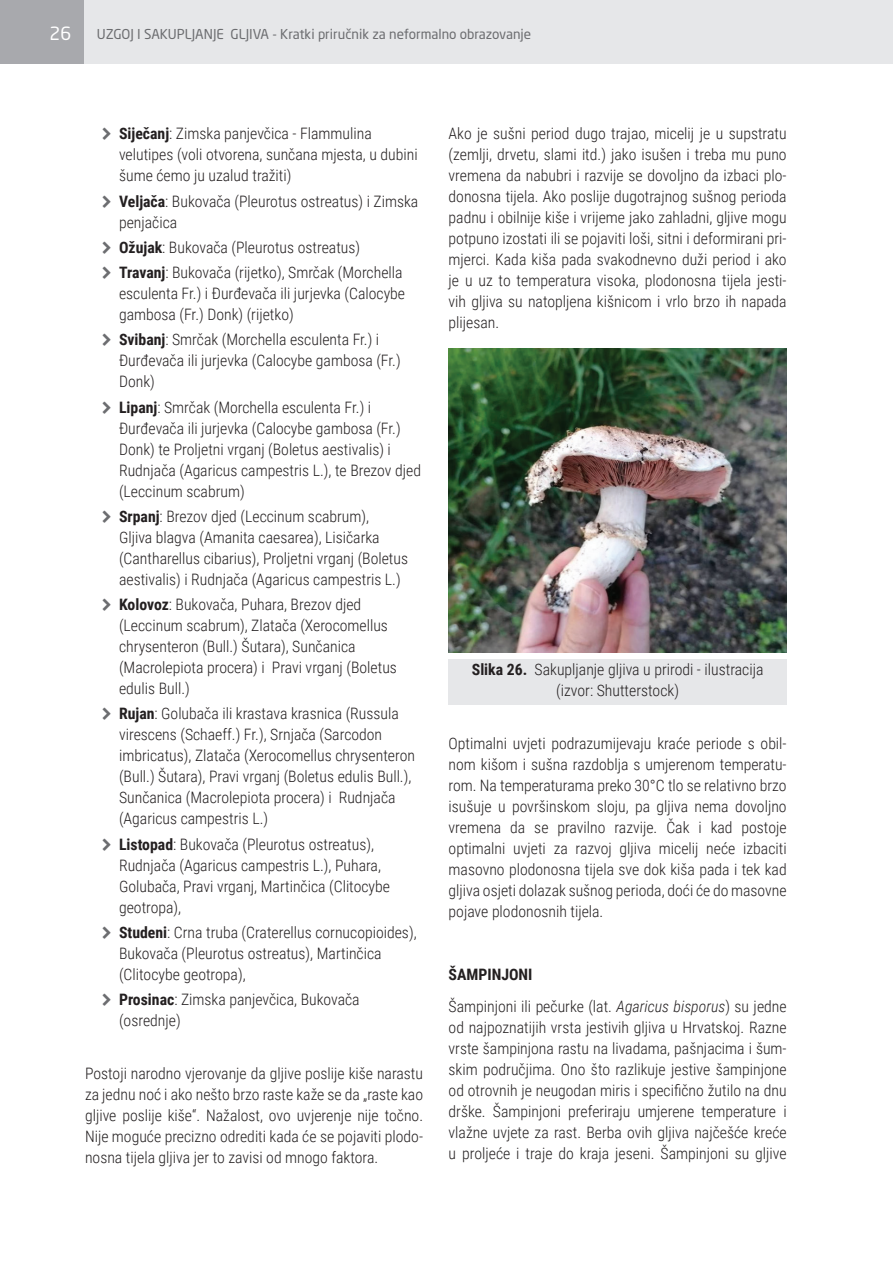
<style>
.page{position:relative;width:893px;height:1263px;background:#fff}
.page>*{position:absolute;margin:0;border:0;box-sizing:border-box;transform-origin:0 0}
.t1{font:18px "Neo Sans Pro";color:#fff}
.t2{font:300 15.75px/21px "Roboto Condensed";color:#231f20}
.t3{font:13.5px "Neo Sans Pro";color:#6c6d70}
.s1{font-weight:700}
.s2{font-style:italic}
</style>
<div class="page">
<div style="left:0;top:0;width:893px;height:64px;background:#e6e7e9"></div>
<div style="left:0;top:0;width:84px;height:64px;background:#a8a9ad"></div>
<img style="left:449px;top:349px;width:338px;height:304px">
<div style="left:449px;top:659px;width:338px;height:45px;background:#e6e7e9"></div>
<p class="t1" style="left:49px;top:22px;width:23px">26</p>
<p class="t3" style="left:97px;top:26px;width:436px">UZGOJ I SAKUPLJANJE GLJIVA - Kratki priručnik za neformalno obrazovanje</p>
<p class="t2" style="left:119px;top:123px;width:300px"><span class="s1">Siječanj</span>: Zimska panjevčica - Flammulina velutipes (voli otvorena, sunčana mjesta, u dubini šume ćemo ju uzalud tražiti)</p>
<p class="t2" style="left:119px;top:190px;width:301px"><span class="s1">Veljača</span>: Bukovača (Pleurotus ostreatus) i Zimska penjačica</p>
<p class="t2" style="left:119px;top:234px;width:285px;line-height:25.2px"><span class="s1">Ožujak</span>: Bukovača (Pleurotus ostreatus)<br><span class="s1">Travanj</span>: Bukovača (rijetko), Smrčak (Morchella</p>
<p class="t2" style="left:119px;top:282px;width:288px">esculenta Fr.) i Đurđevača ili jurjevka (Calocybe gambosa (Fr.) Donk) (rijetko)</p>
<p class="t2" style="left:119px;top:329px;width:283px"><span class="s1">Svibanj</span>: Smrčak (Morchella esculenta Fr.) i<br>Đurđevača ili jurjevka (Calocybe gambosa (Fr.)<br>Donk)</p>
<p class="t2" style="left:119px;top:396px;width:303px"><span class="s1">Lipanj</span>: Smrčak (Morchella esculenta Fr.) i Đurđevača ili jurjevka (Calocybe gambosa (Fr.)<br>Donk) te Proljetni vrganj (Boletus aestivalis) i Rudnjača (Agaricus campestris L.), te Brezov djed (Leccinum scabrum)</p>
<p class="t2" style="left:119px;top:505px;width:291px"><span class="s1">Srpanj</span>: Brezov djed (Leccinum scabrum),<br>Gljiva blagva (Amanita caesarea), Lisičarka (Cantharellus cibarius), Proljetni vrganj (Boletus aestivalis) i Rudnjača (Agaricus campestris L.)</p>
<p class="t2" style="left:119px;top:593px;width:279px"><span class="s1">Kolovoz</span>: Bukovača, Puhara, Brezov djed (Leccinum scabrum), Zlatača (Xerocomellus chrysenteron (Bull.) Šutara), Sunčanica (Macrolepiota procera) i Pravi vrganj (Boletus edulis Bull.)</p>
<p class="t2" style="left:119px;top:703px;width:297px"><span class="s1">Rujan</span>: Golubača ili krastava krasnica (Russula virescens (Schaeff.) Fr.), Srnjača (Sarcodon imbricatus), Zlatača (Xerocomellus chrysenteron (Bull.) Šutara), Pravi vrganj (Boletus edulis Bull.), Sunčanica (Macrolepiota procera) i Rudnjača (Agaricus campestris L.)</p>
<p class="t2" style="left:119px;top:833px;width:273px"><span class="s1">Listopad</span>: Bukovača (Pleurotus ostreatus), Rudnjača (Agaricus campestris L.), Puhara, Golubača, Pravi vrganj, Martinčica (Clitocybe geotropa),</p>
<p class="t2" style="left:119px;top:921px;width:299px"><span class="s1">Studeni</span>: Crna truba (Craterellus cornucopioides),<br>Bukovača (Pleurotus ostreatus), Martinčica (Clitocybe geotropa),</p>
<p class="t2" style="left:119px;top:988px;width:242px"><span class="s1">Prosinac</span>: Zimska panjevčica, Bukovača (osrednje)</p>
<p class="t2" style="left:85px;top:1062px;width:340px;text-align:justify">Postoji narodno vjerovanje da gljive poslije kiše narastu za jednu noć i ako nešto brzo raste kaže se da „raste kao gljive poslije kiše“. Nažalost, ovo uvjerenje nije točno.<br>Nije moguće precizno odrediti kada će se pojaviti plodo&shy;nosna tijela gljiva jer to zavisi od mnogo faktora.</p>
<p class="t2" style="left:449px;top:123px;width:340px;text-align:justify">Ako je sušni period dugo trajao, micelij je u supstratu (zemlji, drvetu, slami itd.) jako isušen i treba mu puno vremena da nabubri i razvije se dovoljno da izbaci plo&shy;donosna tijela. Ako poslije dugotrajnog sušnog perioda padnu i obilnije kiše i vrijeme jako zahladni, gljive mogu potpuno izostati ili se pojaviti loši, sitni i deformirani pri&shy;mjerci. Kada kiša pada svakodnevno duži period i ako je u uz to temperatura visoka, plodonosna tijela jesti&shy;vih gljiva su natopljena kišnicom i vrlo brzo ih napada plijesan.</p>
<p class="t2" style="left:472px;top:658px;width:293px;text-align:center"><span class="s1">Slika 26.</span> Sakupljanje gljiva u prirodi - ilustracija (izvor: Shutterstock)</p>
<p class="t2" style="left:449px;top:732px;width:340px;text-align:justify">Optimalni uvjeti podrazumijevaju kraće periode s obil&shy;nom kišom i sušna razdoblja s umjerenom temperatu&shy;rom. Na temperaturama preko 30°C tlo se relativno brzo isušuje u površinskom sloju, pa gljiva nema dovoljno vremena da se pravilno razvije. Čak i kad postoje optimalni uvjeti za razvoj gljiva micelij neće izbaciti masovno plodonosna tijela sve dok kiša pada i tek kad gljiva osjeti dolazak sušnog perioda, doći će do masovne pojave plodonosnih tijela.</p>
<p class="t2" style="left:449px;top:958px;width:340px;line-height:31.7px"><span class="s1">ŠAMPINJONI<br></span>Šampinjoni ili pečurke (lat. <span class="s2">Agaricus bisporus</span>) su jedne</p>
<p class="t2" style="left:449px;top:1016px;width:340px;text-align:justify">od najpoznatijih vrsta jestivih gljiva u Hrvatskoj. Razne vrste šampinjona rastu na livadama, pašnjacima i šum&shy;skim područjima. Ono što razlikuje jestive šampinjone od otrovnih je neugodan miris i specifično žutilo na dnu drške. Šampinjoni preferiraju umjerene temperature i vlažne uvjete za rast. Berba ovih gljiva najčešće kreće u proljeće i traje do kraja jeseni. Šampinjoni su gljive</p>
</div>
